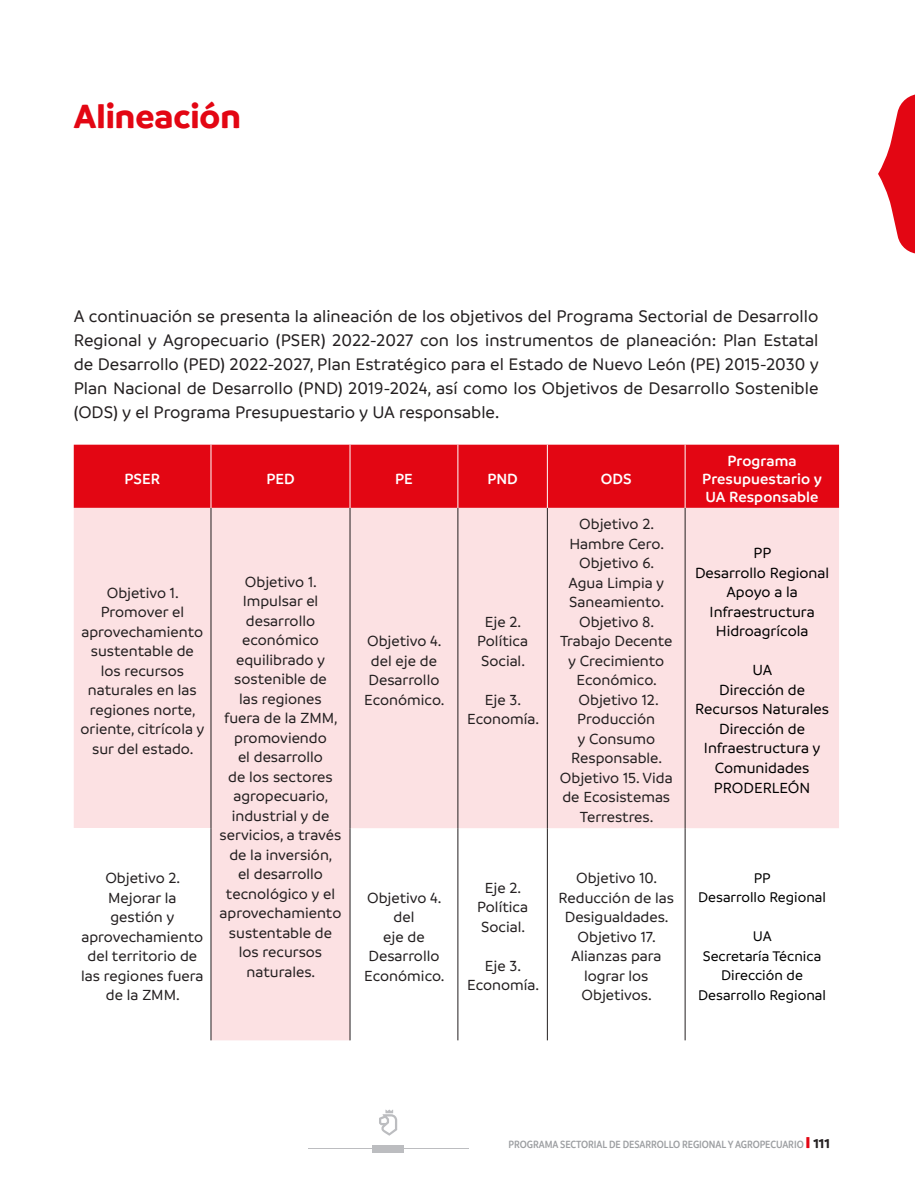
<style>
.page{position:relative;width:915px;height:1191px;background:#fff}
.page>*{position:absolute;margin:0;border:0;box-sizing:border-box;transform-origin:0 0}
.t1{font:700 36px "Branding SF";color:#e30613}
.t2{font:500 18px/24px "Branding SF";color:#231f20;text-align:justify}
.t3{font:500 15.75px/19.5px "Branding SF";color:#231f20;text-align:center}
.t4{font:500 15.75px/19.5px "Branding SF";color:#000;text-align:center}
.t5{font:600 15.75px/18.1px "Branding SF";letter-spacing:.005em;color:#fff;text-align:center}
.t6{font:500 15px/19.5px "Branding SF";color:#000;text-align:center}
.t7{font:600 condensed 11.25px "Branding SF";letter-spacing:-.005em;color:#9d9fa2}
.s1{font-weight:900;font-stretch:normal;font-size:16.5px;color:#e30613}
.s2{font-weight:700;font-stretch:normal;font-size:13.5px;color:#231f20}
</style>
<div class="page">
<div style="left:372px;top:1145px;width:32px;height:7px;background:#bcbdc0"></div>
<hr style="left:404px;top:1148px;width:64px;height:1px;background:#bcbdc0">
<hr style="left:308px;top:1148px;width:64px;height:1px;background:#bcbdc0">
<svg style="left:379px;top:1109px;width:18px;height:26px"></svg>
<div style="left:74px;top:445px;width:764px;height:63px;background:#e30613"></div>
<svg style="left:74px;top:508px;width:764px;height:532px;fill:#fce1e3"></svg>
<div style="left:74px;top:828px;width:137px;height:212px;background:#fff"></div>
<hr style="left:210px;top:508px;width:1px;height:320px;background:#231f20">
<hr style="left:349px;top:508px;width:1px;height:320px;background:#231f20">
<hr style="left:457px;top:508px;width:1px;height:320px;background:#231f20">
<hr style="left:547px;top:508px;width:1px;height:320px;background:#231f20">
<hr style="left:684px;top:508px;width:1px;height:320px;background:#231f20">
<hr style="left:210px;top:828px;width:1px;height:212px;background:#231f20">
<hr style="left:349px;top:828px;width:1px;height:212px;background:#231f20">
<hr style="left:457px;top:828px;width:1px;height:212px;background:#231f20">
<hr style="left:547px;top:828px;width:1px;height:212px;background:#231f20">
<hr style="left:684px;top:828px;width:1px;height:212px;background:#231f20">
<hr style="left:210px;top:445px;width:1px;height:63px;background:#fff">
<hr style="left:349px;top:445px;width:1px;height:63px;background:#fff">
<hr style="left:457px;top:445px;width:1px;height:63px;background:#fff">
<hr style="left:547px;top:445px;width:1px;height:63px;background:#fff">
<hr style="left:684px;top:445px;width:1px;height:63px;background:#fff">
<svg style="left:878px;top:95px;width:36px;height:159px"></svg>
<h1 class="t1" style="left:74px;top:95px;width:169px">Alineación</h1>
<p class="t2" style="left:74px;top:304px;width:746px">A continuación se presenta la alineación de los objetivos del Programa Sectorial de Desarrollo Regional y Agropecuario (PSER) 2022-2027 con los instrumentos de planeación: Plan Estatal de Desarrollo (PED) 2022-2027, Plan Estratégico para el Estado de Nuevo León (PE) 2015-2030 y Plan Nacional de Desarrollo (PND) 2019-2024, así como los Objetivos de Desarrollo Sostenible (ODS) y el Programa Presupuestario y UA responsable.</p>
<p class="t5" style="left:124px;top:469px;width:37px">PSER</p>
<p class="t5" style="left:266px;top:469px;width:30px">PED</p>
<p class="t5" style="left:395px;top:469px;width:19px">PE</p>
<p class="t5" style="left:487px;top:469px;width:32px">PND</p>
<p class="t5" style="left:600px;top:469px;width:32px">ODS</p>
<p class="t5" style="left:702px;top:451px;width:121px">Programa<br>Presupuestario y<br>UA Responsable</p>
<p class="t3" style="left:80px;top:582px;width:125px">Objetivo 1.<br>Promover el aprovechamiento sustentable de los recursos naturales en las regiones norte, oriente, citrícola y sur del estado.</p>
<p class="t3" style="left:219px;top:572px;width:123px">Objetivo 1.<br>Impulsar el desarrollo económico equilibrado y sostenible de<br>las regiones fuera de la ZMM, promoviendo<br>el desarrollo<br>de los sectores agropecuario, industrial y de servicios, a través de la inversión,<br>el desarrollo tecnológico y el aprovechamiento sustentable de los recursos naturales.</p>
<p class="t3" style="left:81px;top:868px;width:124px">Objetivo 2.<br>Mejorar la gestión y aprovechamiento del territorio de las regiones fuera de la ZMM.</p>
<p class="t3" style="left:364px;top:631px;width:82px">Objetivo 4. del eje de<br>Desarrollo<br>Económico.</p>
<p class="t3" style="left:477px;top:612px;width:52px">Eje 2.<br>Política<br>Social.</p>
<p class="t3" style="left:467px;top:690px;width:74px">Eje 3.<br>Economía.</p>
<p class="t3" style="left:364px;top:888px;width:82px">Objetivo 4. del<br>eje de<br>Desarrollo<br>Económico.</p>
<p class="t3" style="left:477px;top:878px;width:52px">Eje 2.<br>Política<br>Social.</p>
<p class="t3" style="left:467px;top:956px;width:74px">Eje 3.<br>Economía.</p>
<p class="t3" style="left:559px;top:514px;width:114px">Objetivo 2.<br>Hambre Cero.<br>Objetivo 6.<br>Agua Limpia y<br>Saneamiento.<br>Objetivo 8.<br>Trabajo Decente y Crecimiento<br>Económico.<br>Objetivo 12.<br>Producción<br>y Consumo<br>Responsable.<br>Objetivo 15. Vida de Ecosistemas<br>Terrestres.</p>
<p class="t4" style="left:694px;top:543px;width:136px">PP<br>Desarrollo Regional<br>Apoyo a la<br>Infraestructura<br>Hidroagrícola</p>
<p class="t4" style="left:695px;top:660px;width:135px">UA<br>Dirección de<br>Recursos Naturales<br>Dirección de<br>Infraestructura y<br>Comunidades<br>PRODERLEÓN</p>
<p class="t3" style="left:558px;top:868px;width:117px">Objetivo 10.<br>Reducción de las<br>Desigualdades.<br>Objetivo 17.<br>Alianzas para lograr los<br>Objetivos.</p>
<p class="t6" style="left:698px;top:868px;width:129px">PP<br>Desarrollo Regional</p>
<p class="t6" style="left:698px;top:927px;width:129px">UA<br>Secretaría Técnica<br>Dirección de<br>Desarrollo Regional</p>
<p class="t7" style="left:508px;top:1138px;width:322px">PROGRAMA SECTORIAL DE DESARROLLO REGIONAL Y AGROPECUARIO <span class="s1">l</span> <span class="s2">111</span></p>
</div>
